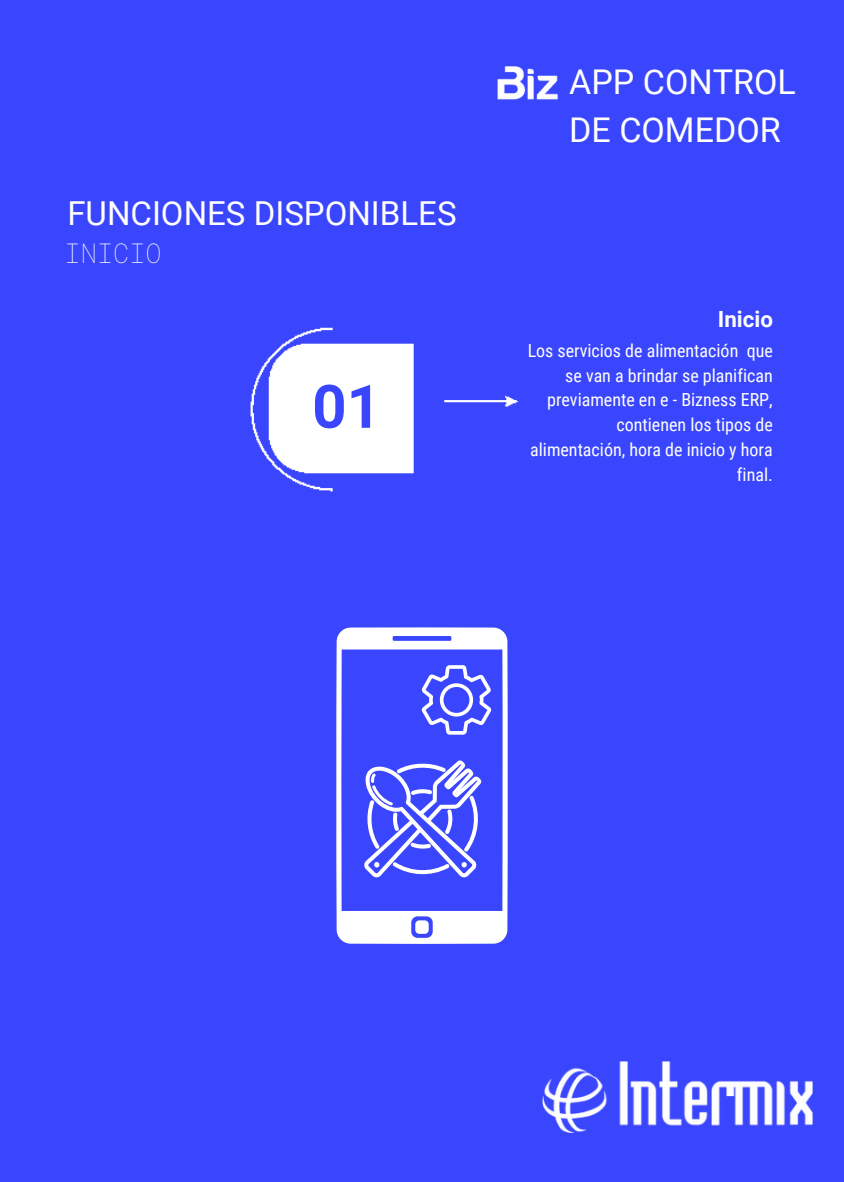
<style>
.page{position:relative;width:844px;height:1182px;background:#fff}
.page>*{position:absolute;margin:0;border:0;box-sizing:border-box;transform-origin:0 0}
.t1{font:700 60px "Roboto";color:#3a46fe}
.t2{font:34.05px/47.2px "Roboto";color:#fff}
.t3{font:33px "Roboto";color:#fff}
.t4{font:100 27px "Roboto Mono";color:#fff}
.t5{font:700 22.35px "Roboto";color:#fff}
.t6{font:18px/24.8px "Roboto Condensed";color:#fff;text-align:right}
</style>
<div class="page">
<div style="left:0;top:0;width:844px;height:1181px;background:#3a46fe"></div>
<img style="left:542px;top:1061px;width:270px;height:71px">
<img style="left:444px;top:395px;width:74px;height:12px">
<img style="left:250px;top:327px;width:164px;height:165px">
<img style="left:497px;top:66px;width:61px;height:34px">
<svg style="left:336px;top:627px;width:172px;height:316px"></svg>
<svg style="left:361px;top:759px;width:121px;height:118px"></svg>
<svg style="left:422px;top:665px;width:69px;height:69px"></svg>
<h1 class="t3" style="left:67px;top:195px;width:391px">FUNCIONES DISPONIBLES</h1>
<p class="t4" style="left:65px;top:234px;width:99px">INICIO</p>
<h1 class="t1" style="left:312px;top:372px;width:70px">01</h1>
<p class="t2" style="left:569px;top:59px;width:228px">APP CONTROL<br>DE COMEDOR</p>
<h2 class="t5" style="left:718px;top:306px;width:56px">Inicio</h2>
<p class="t6" style="left:528px;top:338px;width:247px">Los servicios de alimentación que se van a brindar se planifican previamente en e - Bizness ERP, contienen los tipos de alimentación, hora de inicio y hora final.</p>
</div>
